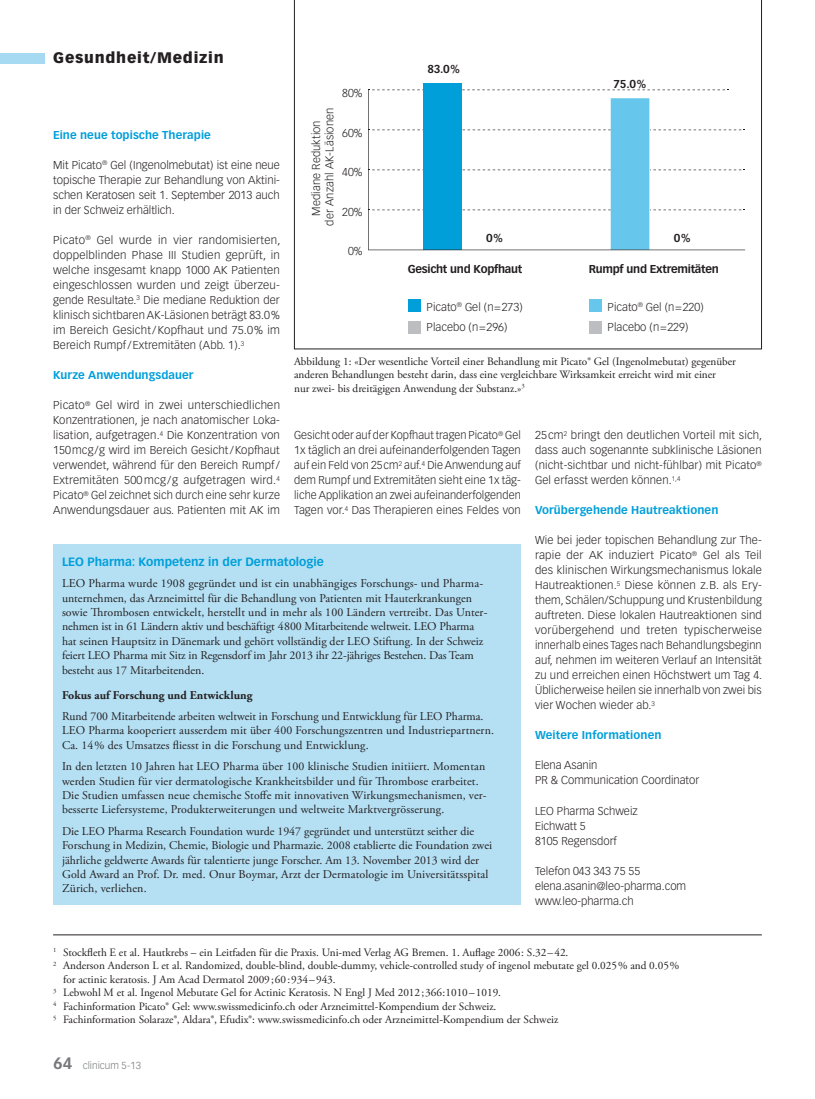
<style>
.page{position:relative;width:815px;height:1099px;background:#fff}
.page>*{position:absolute;margin:0;border:0;box-sizing:border-box;transform-origin:0 0}
.t1{font:900 15px "Vectora LT Std";letter-spacing:.05em;color:#231f20}
.t2{font:11.88px/14.4px "Adobe Garamond Pro";color:#231f20}
.t3{font:700 11.88px "Vectora LT Std";color:#009fda}
.t4{font:700 11.88px "Adobe Garamond Pro";letter-spacing:.005em;color:#231f20}
.t5{font:300 11.25px/15px "Vectora LT Std";letter-spacing:.005em;color:#231f20;text-align:justify}
.t6{font:11.25px/13.5px "Adobe Garamond Pro";color:#231f20}
.t7{font:700 11.25px "Vectora LT Std";letter-spacing:.005em;color:#009fda}
.t8{font:700 11.25px "Vectora LT Std";letter-spacing:-.025em;color:#231f20}
.t9{font:300 10px "Vectora LH";color:#76787b}
.s1{font-weight:700;font-size:16.25px}
</style>
<div class="page">
<div style="left:0;top:53px;width:45px;height:10px;background:#a5daf2"></div>
<hr style="left:53px;top:934px;width:709px;height:1px;background:#231f20">
<div style="left:53px;top:544px;width:468px;height:360px;background:#b5e0f4"></div>
<svg style="left:294px;top:0;width:468px;height:349px"></svg>
<h1 class="t1" style="left:53px;top:49px;width:172px">Gesundheit/Medizin</h1>
<p class="t8" style="left:427px;top:62px;width:34px">83.0%</p>
<p class="t8" style="left:614px;top:77px;width:34px">75.0%</p>
<p class="t5" style="left:342px;top:86px;width:22px">80%</p>
<p class="t5" style="left:342px;top:125px;width:22px">60%</p>
<p class="t5" style="left:342px;top:165px;width:22px">40%</p>
<p class="t5" style="left:342px;top:204px;width:22px">20%</p>
<p class="t5" style="left:348px;top:244px;width:16px">0%</p>
<p class="t5" style="left:310px;top:226px;width:120px;line-height:13.5px;text-align:center;rotate:-90deg">Mediane Reduktion<br>der Anzahl AK-Läsionen</p>
<p class="t7" style="left:53px;top:128px;width:159px">Eine neue topische Therapie</p>
<p class="t5" style="left:53px;top:158px;width:228px">Mit Picato<sup>®</sup> Gel (Ingenolmebutat) ist eine neue topische Therapie zur Behandlung von Aktini&shy;schen Keratosen seit 1. September 2013 auch in der Schweiz erhältlich.</p>
<p class="t5" style="left:53px;top:233px;width:229px">Picato<sup>®</sup> Gel wurde in vier randomisierten, doppelblinden Phase III Studien geprüft, in welche insgesamt knapp 1000 AK Patienten eingeschlossen wurden und zeigt überzeu&shy;gende Resultate.<sup>3</sup> Die mediane Reduktion der klinisch sichtbaren AK-Läsionen beträgt 83.0% im Bereich Gesicht/Kopfhaut und 75.0% im Bereich Rumpf/Extremitäten (Abb. 1).<sup>3</sup></p>
<p class="t7" style="left:53px;top:368px;width:142px">Kurze Anwendungsdauer</p>
<p class="t5" style="left:53px;top:398px;width:228px">Picato<sup>®</sup> Gel wird in zwei unterschiedlichen Konzentrationen, je nach anatomischer Loka&shy;lisation, aufgetragen.<sup>4</sup> Die Konzentration von 150mcg/g wird im Bereich Gesicht/Kopfhaut verwendet, während für den Bereich Rumpf/ Extremitäten 500 mcg/g aufgetragen wird.<sup>4<br></sup>Picato<sup>®</sup> Gel zeichnet sich durch eine sehr kurze Anwendungsdauer aus. Patienten mit AK im</p>
<p class="t8" style="left:486px;top:232px;width:18px">0%</p>
<p class="t8" style="left:674px;top:232px;width:18px">0%</p>
<p class="t8" style="left:589px;top:262px;width:132px">Rumpf und Extremitäten</p>
<p class="t8" style="left:408px;top:262px;width:116px">Gesicht und Kopfhaut</p>
<p class="t5" style="left:427px;top:296px;width:98px;line-height:20.9px">Picato<sup>®</sup> Gel (n=273)<br>Placebo (n=296)</p>
<p class="t5" style="left:608px;top:296px;width:98px;line-height:20.9px">Picato<sup>®</sup> Gel (n=220)<br>Placebo (n=229)</p>
<p class="t6" style="left:294px;top:354px;width:443px">Abbildung 1: «Der wesentliche Vorteil einer Behandlung mit Picato® Gel (Ingenolmebutat) gegenüber anderen Behandlungen besteht darin, dass eine vergleichbare Wirksamkeit erreicht wird mit einer<br>nur zwei- bis dreitägigen Anwendung der Substanz.»<sup>3</sup></p>
<p class="t5" style="left:294px;top:428px;width:228px">Gesicht oder auf der Kopfhaut tragen Picato<sup>®</sup> Gel 1x täglich an drei aufeinanderfolgenden Tagen auf ein Feld von 25cm<sup>2</sup> auf.<sup>4</sup> Die Anwendung auf dem Rumpf und Extremitäten sieht eine 1x täg&shy;liche Applikation an zwei aufeinanderfolgenden Tagen vor.<sup>4</sup> Das Therapieren eines Feldes von</p>
<p class="t5" style="left:535px;top:428px;width:229px">25cm<sup>2</sup> bringt den deutlichen Vorteil mit sich, dass auch sogenannte subklinische Läsionen (nicht-sichtbar und nicht-fühlbar) mit Picato<sup>® </sup>Gel erfasst werden können.<sup>1,4</sup></p>
<p class="t7" style="left:535px;top:503px;width:185px">Vorübergehende Hautreaktionen</p>
<p class="t5" style="left:535px;top:533px;width:229px">Wie bei jeder topischen Behandlung zur The&shy;rapie der AK induziert Picato<sup>®</sup> Gel als Teil des klinischen Wirkungsmechanismus lokale Hautreaktionen.<sup>5</sup> Diese können z.B. als Ery&shy;them, Schälen/Schuppung und Krustenbildung auftreten. Diese lokalen Hautreaktionen sind vorübergehend und treten typischerweise innerhalb eines Tages nach Behandlungsbeginn auf, nehmen im weiteren Verlauf an Intensität zu und erreichen einen Höchstwert um Tag 4.<br>Üblicherweise heilen sie innerhalb von zwei bis vier Wochen wieder ab.<sup>3</sup></p>
<p class="t7" style="left:535px;top:728px;width:128px">Weitere Informationen</p>
<p class="t5" style="left:535px;top:758px;width:166px">Elena Asanin<br>PR &amp; Communication Coordinator</p>
<p class="t5" style="left:535px;top:803px;width:104px;text-align:left">LEO Pharma Schweiz<br>Eichwatt 5<br>8105 Regensdorf</p>
<p class="t5" style="left:535px;top:863px;width:153px;text-align:left">Telefon 043 343 75 55 elena.asanin@leo-pharma.com www.leo-pharma.ch</p>
<p class="t3" style="left:62px;top:554px;width:263px">LEO Pharma: Kompetenz in der Dermatologie</p>
<p class="t2" style="left:62px;top:576px;width:426px">LEO Pharma wurde 1908 gegründet und ist ein unabhängiges Forschungs- und Pharma&shy;unternehmen, das Arzneimittel für die Behandlung von Patienten mit Hauterkrankungen sowie Thrombosen entwickelt, herstellt und in mehr als 100 Ländern vertreibt. Das Unter&shy;nehmen ist in 61 Ländern aktiv und beschäftigt 4800 Mitarbeitende weltweit. LEO Pharma hat seinen Hauptsitz in Dänemark und gehört vollständig der LEO Stiftung. In der Schweiz feiert LEO Pharma mit Sitz in Regensdorf im Jahr 2013 ihr 22-jähriges Bestehen. Das Team besteht aus 17 Mitarbeitenden.</p>
<p class="t4" style="left:62px;top:688px;width:192px">Fokus auf Forschung und Entwicklung</p>
<p class="t2" style="left:62px;top:709px;width:434px">Rund 700 Mitarbeitende arbeiten weltweit in Forschung und Entwicklung für LEO Pharma.<br>LEO Pharma kooperiert ausserdem mit über 400 Forschungszentren und Industriepartnern.<br>Ca. 14% des Umsatzes fliesst in die Forschung und Entwicklung.</p>
<p class="t2" style="left:62px;top:759px;width:425px">In den letzten 10 Jahren hat LEO Pharma über 100 klinische Studien initiiert. Momentan werden Studien für vier dermatologische Krankheitsbilder und für Thrombose erarbeitet.<br>Die Studien umfassen neue chemische Stoffe mit innovativen Wirkungsmechanismen, ver&shy;besserte Liefersysteme, Produkterweiterungen und weltweite Marktvergrösserung.</p>
<p class="t2" style="left:62px;top:824px;width:432px">Die LEO Pharma Research Foundation wurde 1947 gegründet und unterstützt seither die Forschung in Medizin, Chemie, Biologie und Pharmazie. 2008 etablierte die Foundation zwei jährliche geldwerte Awards für talentierte junge Forscher. Am 13. November 2013 wird der Gold Award an Prof. Dr. med. Onur Boymar, Arzt der Dermatologie im Universitätsspital Zürich, verliehen.</p>
<p class="t6" style="left:53px;top:945px;width:517px"><sup>1</sup> Stockfleth E et al. Hautkrebs – ein Leitfaden für die Praxis. Uni-med Verlag AG Bremen. 1. Auflage 2006: S.32–42.</p>
<p class="t6" style="left:53px;top:959px;width:628px"><sup>2</sup> Anderson Anderson L et al. Randomized, double-blind, double-dummy, vehicle-controlled study of ingenol mebutate gel 0.025% and 0.05%</p>
<p class="t6" style="left:63px;top:972px;width:274px">for actinic keratosis. J Am Acad Dermatol 2009;60:934–943.</p>
<p class="t6" style="left:53px;top:986px;width:449px"><sup>3</sup> Lebwohl M et al. Ingenol Mebutate Gel for Actinic Keratosis. N Engl J Med 2012;366:1010–1019.</p>
<p class="t6" style="left:53px;top:999px;width:445px"><sup>4</sup> Fachinformation Picato® Gel: www.swissmedicinfo.ch oder Arzneimittel-Kompendium der Schweiz.</p>
<p class="t6" style="left:53px;top:1013px;width:507px"><sup>5</sup> Fachinformation Solaraze®, Aldara®, Efudix®: www.swissmedicinfo.ch oder Arzneimittel-Kompendium der Schweiz</p>
<p class="t9" style="left:53px;top:1059px;width:89px"><span class="s1">64</span> clinicum 5-13</p>
</div>
